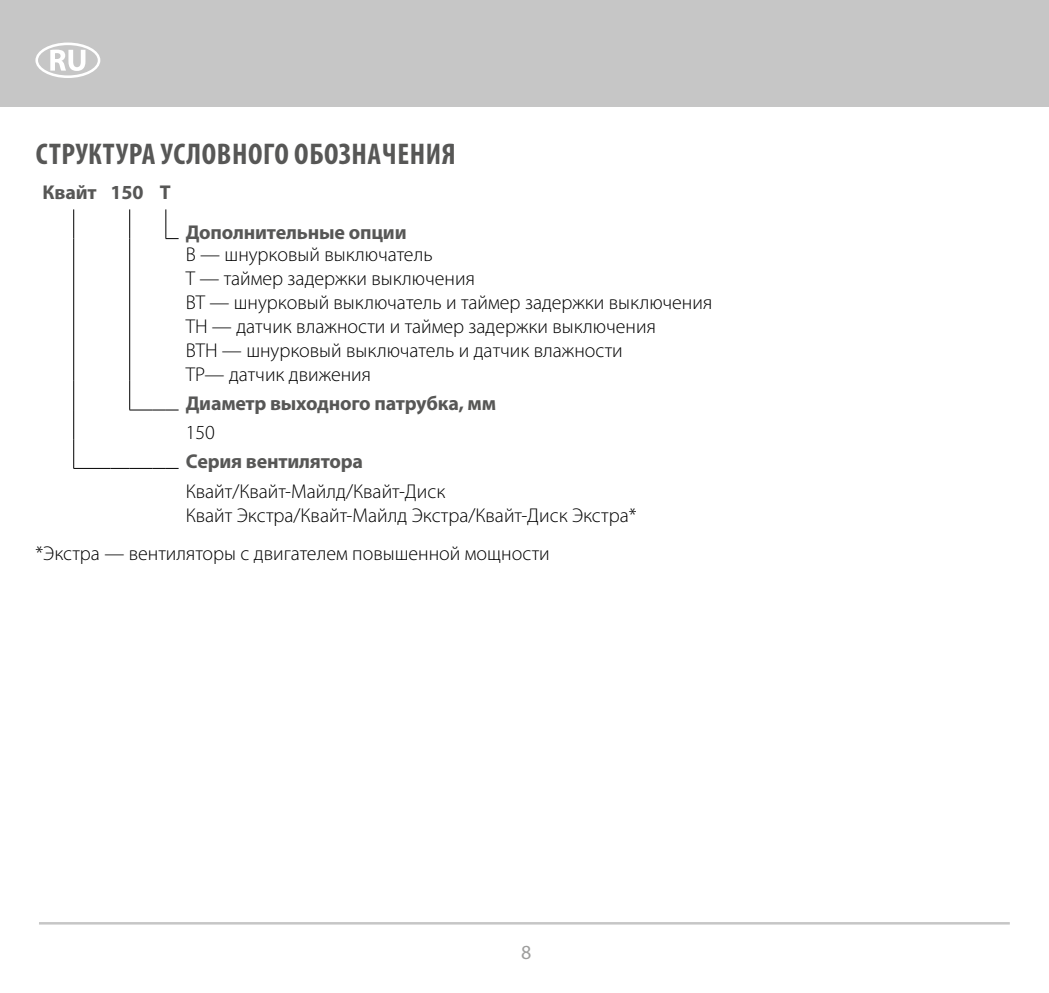
<style>
.page{position:relative;width:1049px;height:993px;background:#fff}
.page>*{position:absolute;margin:0;border:0;box-sizing:border-box;transform-origin:0 0}
.t1{font:700 condensed 30px "Myriad Pro";letter-spacing:.02em;color:#575756}
.t2{font:300 20px/24px "Myriad Pro";color:#000}
.t3{font:700 20px "Myriad Pro";letter-spacing:-.01em;color:#575756}
.t4{font:20px "Myriad Pro";color:#9d9d9c}
</style>
<div class="page">
<div style="left:0;top:0;width:1049px;height:106px;background:#c6c6c6"></div>
<svg style="left:35px;top:43px;width:65px;height:35px"></svg>
<hr style="left:39px;top:921px;width:971px;height:3px;background:#c6c6c6">
<svg style="left:165px;top:209px;width:14px;height:30px"></svg>
<svg style="left:129px;top:209px;width:1px;height:29px"></svg>
<hr style="left:129px;top:238px;width:1px;height:142px;background:#000">
<svg style="left:129px;top:380px;width:50px;height:30px"></svg>
<svg style="left:73px;top:209px;width:1px;height:29px"></svg>
<hr style="left:73px;top:238px;width:1px;height:142px;background:#000">
<hr style="left:73px;top:380px;width:1px;height:30px;background:#000">
<svg style="left:73px;top:410px;width:1px;height:58px"></svg>
<hr style="left:73px;top:468px;width:38px;height:1px;background:#000">
<svg style="left:111px;top:468px;width:68px;height:1px"></svg>
<h1 class="t1" style="left:36px;top:135px;width:421px">СТРУКТУРА УСЛОВНОГО ОБОЗНАЧЕНИЯ</h1>
<p class="t3" style="left:43px;top:179px;width:130px">Квайт 150 Т</p>
<p class="t3" style="left:186px;top:219px;width:222px">Дополнительные опции</p>
<p class="t2" style="left:186px;top:242px;width:528px">В — шнурковый выключатель<br>Т — таймер задержки выключения<br>ВТ — шнурковый выключатель и таймер задержки выключения ТН — датчик влажности и таймер задержки выключения<br>ВТН — шнурковый выключатель и датчик влажности<br>TP— датчик движения</p>
<p class="t3" style="left:186px;top:390px;width:312px">Диаметр выходного патрубка, мм</p>
<p class="t2" style="left:186px;top:421px;width:31px">150</p>
<p class="t3" style="left:186px;top:448px;width:179px">Cерия вентилятора</p>
<p class="t2" style="left:186px;top:479px;width:452px">Квайт/Квайт-Майлд/Квайт-Диск<br>Квайт Экстра/Квайт-Майлд Экстра/Квайт-Диск Экстра*</p>
<p class="t2" style="left:35px;top:541px;width:516px">*Экстра — вентиляторы с двигателем повышенной мощности</p>
<p class="t4" style="left:521px;top:939px;width:12px">8</p>
</div>
